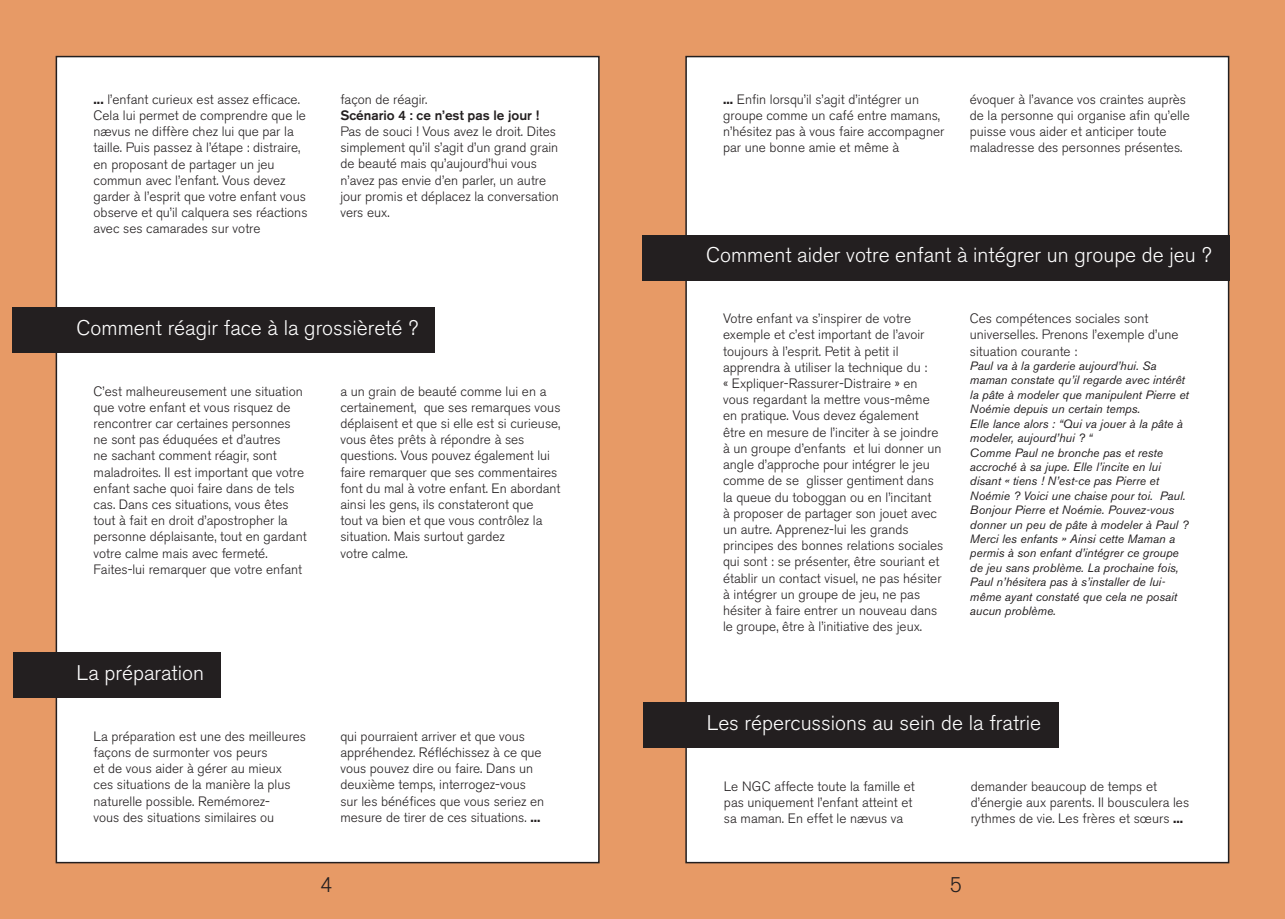
<style>
.page{position:relative;width:1285px;height:919px;background:#fff}
.page>*{position:absolute;margin:0;border:0;box-sizing:border-box;transform-origin:0 0}
.t1{font:300 21px "Akzidenz Grotesk BE";color:#fff}
.t2{font:300 21px "Akzidenz Grotesk BE";color:#231f20}
.t3{font:300 13.5px/16.2px "Akzidenz Grotesk BE";color:#231f20}
.t4{font:500 13.5px "Akzidenz Grotesk BE";color:#231f20}
.t5{font:italic 12px/14.4px "Akzidenz Grotesk BE";color:#231f20}
.s1{font-weight:700}
</style>
<div class="page">
<div style="left:625px;top:0;width:659px;height:918px;background:#e79a66"></div>
<div style="left:685px;top:56px;width:544px;height:807px;background:#fff;border:2px solid #231f20"></div>
<div style="left:0;top:0;width:644px;height:918px;background:#e79a66"></div>
<div style="left:56px;top:56px;width:543px;height:807px;background:#fff;border:2px solid #231f20"></div>
<div style="left:13px;top:307px;width:422px;height:45px;background:#231f20"></div>
<div style="left:13px;top:652px;width:207px;height:45px;background:#231f20"></div>
<div style="left:643px;top:702px;width:415px;height:45px;background:#231f20"></div>
<div style="left:642px;top:235px;width:587px;height:45px;background:#231f20"></div>
<p class="t3" style="left:94px;top:91px;width:215px"><span class="s1">...</span> l’enfant curieux est assez efficace.<br>Cela lui permet de comprendre que le nævus ne diffère chez lui que par la taille. Puis passez à l’étape : distraire, en proposant de partager un jeu commun avec l’enfant. Vous devez garder à l’esprit que votre enfant vous observe et qu’il calquera ses réactions avec ses camarades sur votre</p>
<p class="t3" style="left:340px;top:91px;width:88px">façon de réagir.</p>
<p class="t4" style="left:340px;top:107px;width:200px">Scénario 4 : ce n’est pas le jour !</p>
<p class="t3" style="left:340px;top:123px;width:220px">Pas de souci ! Vous avez le droit. Dites simplement qu’il s’agit d’un grand grain de beauté mais qu’aujourd’hui vous n’avez pas envie d’en parler, un autre jour promis et déplacez la conversation vers eux.</p>
<p class="t1" style="left:77px;top:315px;width:343px">Comment réagir face à la grossièreté ?</p>
<p class="t3" style="left:94px;top:383px;width:214px">C’est malheureusement une situation que votre enfant et vous risquez de rencontrer car certaines personnes ne sont pas éduquées et d’autres<br>ne sachant comment réagir, sont maladroites. Il est important que votre enfant sache quoi faire dans de tels cas. Dans ces situations, vous êtes tout à fait en droit d’apostropher la personne déplaisante, tout en gardant votre calme mais avec fermeté.<br>Faites-lui remarquer que votre enfant</p>
<p class="t3" style="left:340px;top:383px;width:222px">a un grain de beauté comme lui en a certainement, que ses remarques vous déplaisent et que si elle est si curieuse, vous êtes prêts à répondre à ses questions. Vous pouvez également lui faire remarquer que ses commentaires font du mal à votre enfant. En abordant ainsi les gens, ils constateront que<br>tout va bien et que vous contrôlez la situation. Mais surtout gardez</p>
<p class="t3" style="left:340px;top:545px;width:69px">votre calme.</p>
<p class="t1" style="left:77px;top:660px;width:129px">La préparation</p>
<p class="t3" style="left:94px;top:728px;width:214px">La préparation est une des meilleures façons de surmonter vos peurs<br>et de vous aider à gérer au mieux<br>ces situations de la manière la plus naturelle possible. Remémorez-<br>vous des situations similaires ou</p>
<p class="t3" style="left:340px;top:728px;width:205px">qui pourraient arriver et que vous appréhendez. Réfléchissez à ce que vous pouvez dire ou faire. Dans un deuxième temps, interrogez-vous sur les bénéfices que vous seriez en mesure de tirer de ces situations. <span class="s1">...</span></p>
<p class="t3" style="left:723px;top:91px;width:223px"><span class="s1">...</span> Enfin lorsqu’il s’agit d’intégrer un groupe comme un café entre mamans, n’hésitez pas à vous faire accompagner par une bonne amie et même à</p>
<p class="t3" style="left:969px;top:91px;width:221px">évoquer à l’avance vos craintes auprès de la personne qui organise afin qu’elle puisse vous aider et anticiper toute maladresse des personnes présentes.</p>
<p class="t1" style="left:706px;top:243px;width:507px">Comment aider votre enfant à intégrer un groupe de jeu ?</p>
<p class="t3" style="left:723px;top:311px;width:222px">Votre enfant va s’inspirer de votre exemple et c’est important de l’avoir toujours à l’esprit. Petit à petit il apprendra à utiliser la technique du :<br>« Expliquer-Rassurer-Distraire » en vous regardant la mettre vous-même en pratique. Vous devez également être en mesure de l’inciter à se joindre à un groupe d’enfants et lui donner un angle d’approche pour intégrer le jeu comme de se glisser gentiment dans la queue du toboggan ou en l’incitant<br>à proposer de partager son jouet avec un autre. Apprenez-lui les grands principes des bonnes relations sociales qui sont : se présenter, être souriant et établir un contact visuel, ne pas hésiter à intégrer un groupe de jeu, ne pas hésiter à faire entrer un nouveau dans le groupe, être à l’initiative des jeux.</p>
<p class="t3" style="left:969px;top:311px;width:210px">Ces compétences sociales sont universelles. Prenons l’exemple d’une situation courante :</p>
<p class="t5" style="left:969px;top:358px;width:220px">Paul va à la garderie aujourd’hui. Sa maman constate qu’il regarde avec intérêt la pâte à modeler que manipulent Pierre et Noémie depuis un certain temps.</p>
<p class="t5" style="left:969px;top:416px;width:214px">Elle lance alors : “Qui va jouer à la pâte à modeler, aujourd’hui ? “</p>
<p class="t5" style="left:969px;top:445px;width:220px">Comme Paul ne bronche pas et reste accroché à sa jupe. Elle l’incite en lui disant « tiens ! N’est-ce pas Pierre et Noémie ? Voici une chaise pour toi. Paul.<br>Bonjour Pierre et Noémie. Pouvez-vous donner un peu de pâte à modeler à Paul ?<br>Merci les enfants » Ainsi cette Maman a permis à son enfant d’intégrer ce groupe de jeu sans problème. La prochaine fois, Paul n’hésitera pas à s’installer de lui&shy;même ayant constaté que cela ne posait aucun problème.</p>
<p class="t1" style="left:706px;top:710px;width:335px">Les répercussions au sein de la fratrie</p>
<p class="t3" style="left:723px;top:778px;width:192px">Le NGC affecte toute la famille et pas uniquement l’enfant atteint et sa maman. En effet le nævus va</p>
<p class="t3" style="left:970px;top:778px;width:220px">demander beaucoup de temps et d’énergie aux parents. Il bousculera les rythmes de vie. Les frères et sœurs <span class="s1">...</span></p>
<h1 class="t2" style="left:320px;top:873px;width:14px">4</h1>
<h1 class="t2" style="left:949px;top:873px;width:14px">5</h1>
</div>
